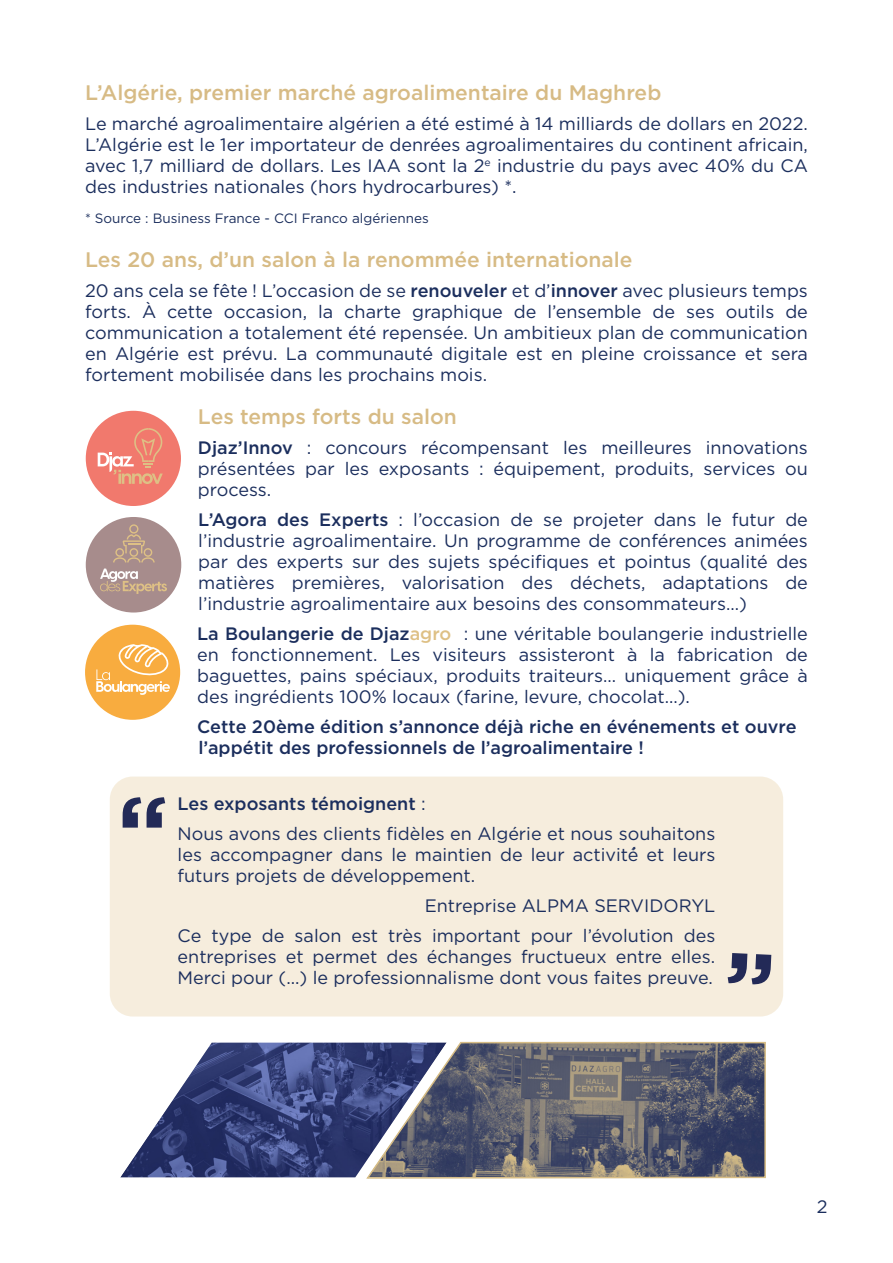
<style>
.page{position:relative;width:893px;height:1263px;background:#fff}
.page>*{position:absolute;margin:0;border:0;box-sizing:border-box;transform-origin:0 0}
.t1{font:500 21px "Gotham";color:#d7bb85}
.t2{font:18px/21px "Gotham";color:#1b2e5d;text-align:justify}
.t3{font:500 18px/21px "Gotham";color:#1b2e5d}
.t4{font:13.5px "Gotham";color:#1b2e5d}
.s1{font-weight:500}
.s2{font-weight:500;color:#dec085}
.s3{font-family:"Lucida Grande"}
</style>
<div class="page">
<div style="left:110px;top:776px;width:673px;height:240px;background:#f6eddd;border-radius:23px"></div>
<div style="left:86px;top:411px;width:95px;height:95px;background:#f1796d;border-radius:50%"></div>
<svg style="left:98px;top:428px;width:65px;height:56px"></svg>
<div style="left:86px;top:517px;width:95px;height:95px;background:#a78c8c;border-radius:50%"></div>
<svg style="left:113px;top:524px;width:42px;height:38px"></svg>
<svg style="left:100px;top:568px;width:67px;height:26px"></svg>
<div style="left:85px;top:625px;width:95px;height:95px;background:#f8ac3f;border-radius:50%"></div>
<svg style="left:96px;top:644px;width:74px;height:51px"></svg>
<img style="left:121px;top:1042px;width:244px;height:135px">
<svg style="left:365px;top:1041px;width:401px;height:138px;background:#626474"></svg>
<svg style="left:123px;top:797px;width:42px;height:31px"></svg>
<svg style="left:728px;top:953px;width:43px;height:32px"></svg>
<p class="t1" style="left:85px;top:84px;width:578px">L’Algérie, premier marché agroalimentaire du Maghreb</p>
<p class="t2" style="left:85px;top:114px;width:724px">Le marché agroalimentaire algérien a été estimé à 14 milliards de dollars en 2022.<br>L’Algérie est le 1er importateur de denrées agroalimentaires du continent africain, avec 1,7 milliard de dollars. Les IAA sont la 2<sup>e</sup> industrie du pays avec 40% du CA des industries nationales (hors hydrocarbures) *.</p>
<p class="t4" style="left:85px;top:213px;width:345px">* Source : Business France - CCI Franco algériennes</p>
<p class="t1" style="left:85px;top:250px;width:549px">Les 20 ans, d’un salon à la renommée internationale</p>
<p class="t2" style="left:85px;top:281px;width:724px">20 ans cela se fête ! L’occasion de se <span class="s1">renouveler</span> et d’<span class="s1">innover</span> avec plusieurs temps forts. À cette occasion, la charte graphique de l’ensemble de ses outils de communication a totalement été repensée. Un ambitieux plan de communication en Algérie est prévu. La communauté digitale est en pleine croissance et sera fortement mobilisée dans les prochains mois.</p>
<p class="t1" style="left:198px;top:407px;width:260px">Les temps forts du salon</p>
<p class="t2" style="left:198px;top:438px;width:611px"><span class="s1">Djaz’Innov</span> : concours récompensant les meilleures innovations présentées par les exposants : équipement, produits, services ou process.</p>
<p class="t2" style="left:198px;top:510px;width:611px"><span class="s1">L’Agora des Experts</span> : l’occasion de se projeter dans le futur de l’industrie agroalimentaire. Un programme de conférences animées par des experts sur des sujets spécifiques et pointus (qualité des matières premières, valorisation des déchets, adaptations de l’industrie agroalimentaire aux besoins des consommateurs…)</p>
<p class="t2" style="left:197px;top:624px;width:612px"><span class="s1">La Boulangerie de Djaz</span><span class="s2">agro</span> : une véritable boulangerie industrielle en fonctionnement. Les visiteurs assisteront à la fabrication de baguettes, pains spéciaux, produits traiteurs… uniquement grâce à des ingrédients 100% locaux (farine, levure, chocolat…).</p>
<p class="t3" style="left:197px;top:717px;width:601px">Cette 20ème édition s’annonce déjà riche en événements et ouvre l’appétit des professionnels de l’agroalimentaire !</p>
<p class="t2" style="left:178px;top:790px;width:539px;line-height:30px"><span class="s1">Les exposants témoignent</span> :<br>Nous avons des clients fidèles en Algérie et nous souhaitons</p>
<p class="t2" style="left:178px;top:845px;width:539px">les accompagner dans le maintien de leur activité<span class="s3">́</span>et leurs futurs projets de développement.</p>
<p class="t2" style="left:178px;top:892px;width:539px;line-height:30px;text-align:right">Entreprise ALPMA SERVIDORYL<br>Ce type de salon est très important pour l’évolution des</p>
<p class="t2" style="left:178px;top:947px;width:539px">entreprises et permet des échanges fructueux entre elles.<br>Merci pour (...) le professionnalisme dont vous faites preuve.</p>
<p class="t2" style="left:817px;top:1197px;width:12px">2</p>
</div>
